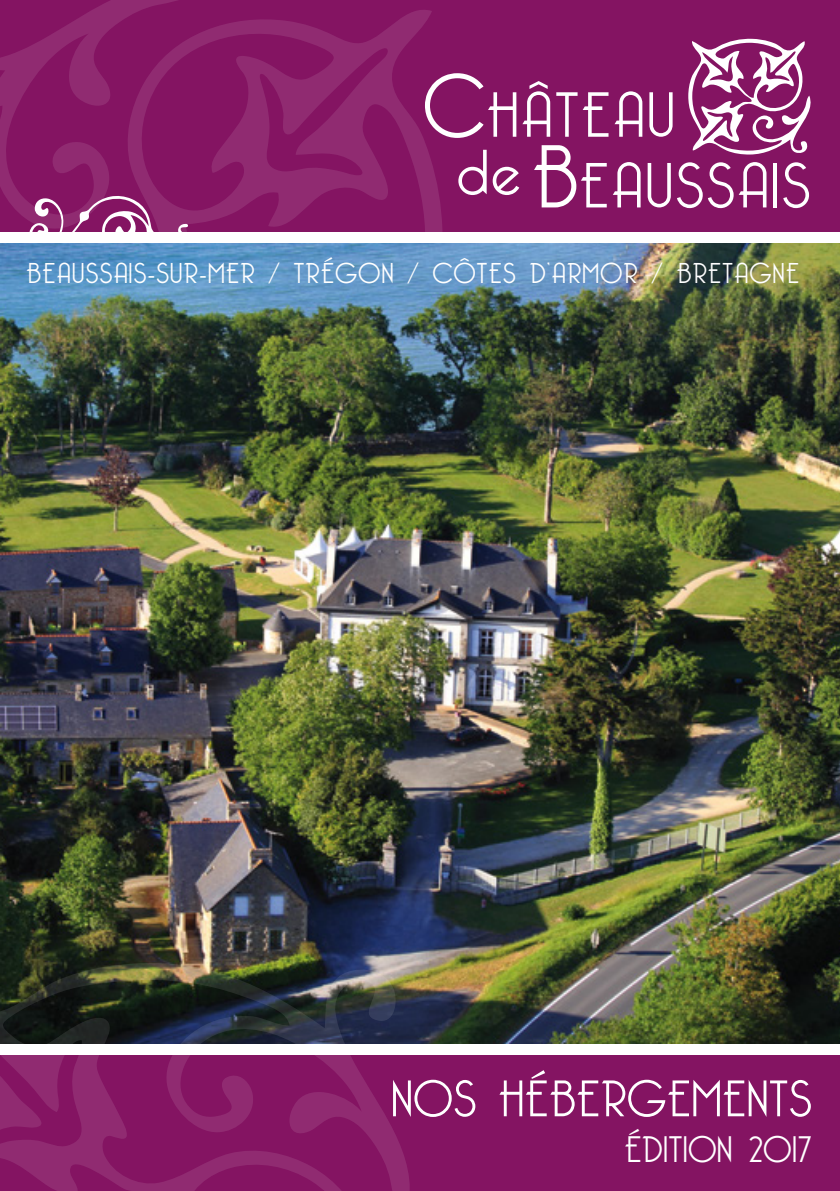
<style>
.page{position:relative;width:840px;height:1191px;background:#fff}
.page>*{position:absolute;margin:0;border:0;box-sizing:border-box;transform-origin:0 0}
.t1{font:300 62.2px/70.6px "Bellerose";letter-spacing:.05em;color:#fff}
.t2{font:300 50px "Bellerose";letter-spacing:.025em;color:#fff}
.t3{font:300 36px "Bellerose";letter-spacing:.025em;color:#fff}
.t4{font:300 28px "Bellerose";letter-spacing:.05em;color:#fff}
.s1{font-size:87px}
</style>
<div class="page">
<div style="left:0;top:0;width:839px;height:238px;background:#841462"></div>
<svg style="left:0;top:0;width:442px;height:232px"></svg>
<svg style="left:688px;top:38px;width:123px;height:117px"></svg>
<svg style="left:29px;top:195px;width:172px;height:37px"></svg>
<img style="left:0;top:243px;width:839px;height:801px">
<div style="left:0;top:232px;width:839px;height:10px;background:#fff"></div>
<div style="left:0;top:1052px;width:839px;height:139px;background:#841462"></div>
<svg style="left:0;top:962px;width:411px;height:229px"></svg>
<div style="left:0;top:1044px;width:839px;height:11px;background:#fff"></div>
<h1 class="t1" style="left:457px;top:82px;width:354px;text-indent:-34px"><span class="s1">C</span>HÂTEAU<br>de <span class="s1">B</span>EAUSSAIS</h1>
<p class="t4" style="left:27px;top:257px;width:773px">BEAUSSAIS-SUR-MER / TRÉGON / CÔTES D’ARMOR / BRETAGNE</p>
<h2 class="t2" style="left:391px;top:1070px;width:421px">NOS HÉBERGEMENTS</h2>
<p class="t3" style="left:624px;top:1129px;width:188px">ÉDITION 2017</p>
</div>
